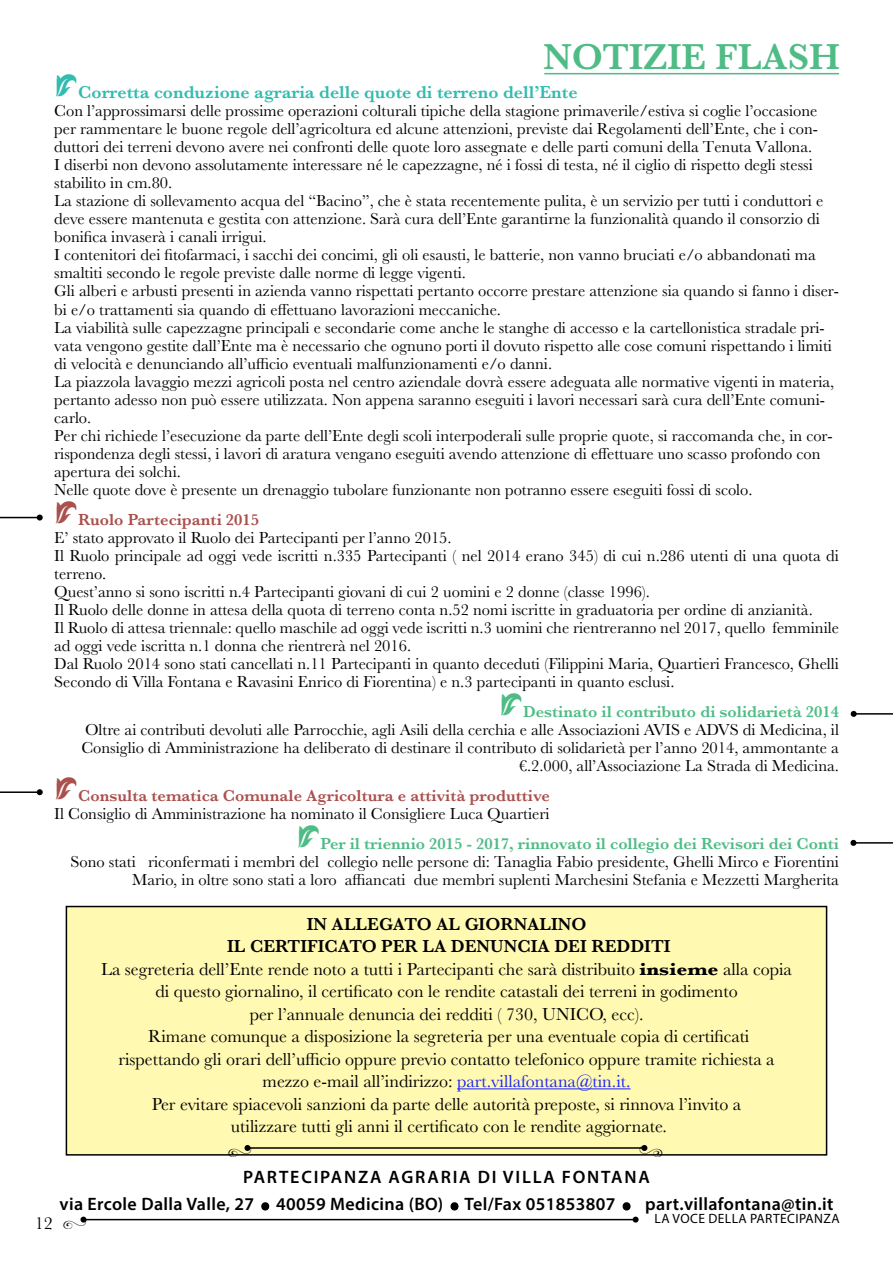
<style>
.page{position:relative;width:893px;height:1263px;background:#fff}
.page>*{position:absolute;margin:0;border:0;box-sizing:border-box;transform-origin:0 0}
.t1{font:600 52.5px "Myriad Pro";color:#000}
.t2{font:600 37.5px "Baskerville";color:#4fbc86}
.t3{font:37.5px "Type Embellishments One Let Plain";color:#aa504d}
.t4{font:37.5px "Type Embellishments One Let Plain";color:#4fbc86}
.t5{font:18px "Baskerville";color:#000}
.t6{font:600 18px "Baskerville";color:#000}
.t7{font:600 18px "Myriad Pro";letter-spacing:.02em;color:#000}
.t8{font:600 18px/27px "Myriad Pro";letter-spacing:.1em;color:#000}
.t9{font:600 18px "Baskerville";color:#31bcaf}
.t10{font:16.5px/18px "Baskerville";color:#000}
.t11{font:600 16.5px "Baskerville";color:#4fbc86}
.t12{font:600 16.5px "Baskerville";color:#aa504d}
.t13{font:16.5px "Nymphette";color:#000}
.t14{font:13.5px "Myriad Pro";letter-spacing:.03em;color:#000}
.s1{font-family:"Type Embellishments One Let Plain";font-weight:400;font-size:37.5px}
.s2{font-weight:700}
.s3{color:#1922fb}
</style>
<div class="page">
<hr style="left:83px;top:1219px;width:553px;height:1px;background:#000">
<svg style="left:80px;top:1216px;width:6px;height:6px"></svg>
<svg style="left:633px;top:1216px;width:6px;height:6px"></svg>
<div style="left:66px;top:906px;width:761px;height:249px;background:#fff9b2"></div>
<div style="left:66px;top:906px;width:761px;height:249px;border:2px solid #000"></div>
<hr style="left:854px;top:713px;width:39px;height:2px;background:#000">
<svg style="left:851px;top:711px;width:6px;height:6px"></svg>
<hr style="left:247px;top:1147px;width:397px;height:2px;background:#000">
<svg style="left:244px;top:1145px;width:6px;height:6px"></svg>
<hr style="left:0;top:517px;width:40px;height:1px;background:#000">
<svg style="left:37px;top:514px;width:6px;height:6px"></svg>
<hr style="left:544px;top:73px;width:295px;height:1px;background:#4fbc86">
<hr style="left:457px;top:1088px;width:174px;height:1px;background:#1922fb">
<hr style="left:0;top:791px;width:40px;height:2px;background:#000">
<svg style="left:37px;top:789px;width:6px;height:6px"></svg>
<hr style="left:853px;top:842px;width:40px;height:2px;background:#000">
<svg style="left:850px;top:840px;width:6px;height:6px"></svg>
<svg style="left:640px;top:1145px;width:22px;height:11px"></svg>
<h2 class="t2" style="left:543px;top:30px;width:219px">notizie flas</h2>
<h2 class="t2" style="left:809px;top:30px;width:32px">h</h2>
<p class="t9" style="left:54px;top:80px;width:525px"><span class="s1">D</span>Corretta conduzione agraria delle quote di terreno dell’Ente</p>
<p class="t10" style="left:54px;top:102px;width:786px">Con l’approssimarsi delle prossime operazioni colturali tipiche della stagione primaverile/estiva si coglie l’occasione per rammentare le buone regole dell’agricoltura ed alcune attenzioni, previste dai Regolamenti dell’Ente, che i con&shy;duttori dei terreni devono avere nei confronti delle quote loro assegnate e delle parti comuni della Tenuta Vallona.<br>I diserbi non devono assolutamente interessare né le capezzagne, né i fossi di testa, né il ciglio di rispetto degli stessi stabilito in cm.80.<br>La stazione di sollevamento acqua del “Bacino”, che è stata recentemente pulita, è un servizio per tutti i conduttori e deve essere mantenuta e gestita con attenzione. Sarà cura dell’Ente garantirne la funzionalità quando il consorzio di bonifica invaserà i canali irrigui.<br>I contenitori dei fitofarmaci, i sacchi dei concimi, gli oli esausti, le batterie, non vanno bruciati e/o abbandonati ma smaltiti secondo le regole previste dalle norme di legge vigenti.<br>Gli alberi e arbusti presenti in azienda vanno rispettati pertanto occorre prestare attenzione sia quando si fanno i diser&shy;bi e/o trattamenti sia quando di effettuano lavorazioni meccaniche.<br>La viabilità sulle capezzagne principali e secondarie come anche le stanghe di accesso e la cartellonistica stradale pri&shy;vata vengono gestite dall’Ente ma è necessario che ognuno porti il dovuto rispetto alle cose comuni rispettando i limiti di velocità e denunciando all’ufficio eventuali malfunzionamenti e/o danni.<br>La piazzola lavaggio mezzi agricoli posta nel centro aziendale dovrà essere adeguata alle normative vigenti in materia, pertanto adesso non può essere utilizzata. Non appena saranno eseguiti i lavori necessari sarà cura dell’Ente comuni&shy;carlo.<br>Per chi richiede l’esecuzione da parte dell’Ente degli scoli interpoderali sulle proprie quote, si raccomanda che, in cor&shy;rispondenza degli stessi, i lavori di aratura vengano eseguiti avendo attenzione di effettuare uno scasso profondo con apertura dei solchi.<br>Nelle quote dove è presente un drenaggio tubolare funzionante non potranno essere eseguiti fossi di scolo.</p>
<h2 class="t3" style="left:54px;top:497px;width:26px">D</h2>
<p class="t12" style="left:78px;top:508px;width:182px">Ruolo Partecipanti 2015</p>
<p class="t10" style="left:54px;top:528px;width:786px">E’ stato approvato il Ruolo dei Partecipanti per l’anno 2015.<br>Il Ruolo principale ad oggi vede iscritti n.335 Partecipanti ( nel 2014 erano 345) di cui n.286 utenti di una quota di terreno.<br>Quest’anno si sono iscritti n.4 Partecipanti giovani di cui 2 uomini e 2 donne (classe 1996).<br>Il Ruolo delle donne in attesa della quota di terreno conta n.52 nomi iscritte in graduatoria per ordine di anzianità.<br>Il Ruolo di attesa triennale: quello maschile ad oggi vede iscritti n.3 uomini che rientreranno nel 2017, quello femminile ad oggi vede iscritta n.1 donna che rientrerà nel 2016.<br>Dal Ruolo 2014 sono stati cancellati n.11 Partecipanti in quanto deceduti (Filippini Maria, Quartieri Francesco, Ghelli Secondo di Villa Fontana e Ravasini Enrico di Fiorentina) e n.3 partecipanti in quanto esclusi.</p>
<h2 class="t4" style="left:499px;top:689px;width:26px">D</h2>
<p class="t11" style="left:523px;top:700px;width:317px">Destinato il contributo di solidarietà 2014</p>
<p class="t10" style="left:81px;top:720px;width:759px;text-align:right">Oltre ai contributi devoluti alle Parrocchie, agli Asili della cerchia e alle Associazioni AVIS e ADVS di Medicina, il<br>Consiglio di Amministrazione ha deliberato di destinare il contributo di solidarietà per l’anno 2014, ammontante a €.2.000, all’Associazione La Strada di Medicina.</p>
<h2 class="t3" style="left:54px;top:773px;width:26px">D</h2>
<p class="t12" style="left:78px;top:784px;width:473px">Consulta tematica Comunale Agricoltura e attività produttive</p>
<p class="t10" style="left:54px;top:804px;width:497px">Il Consiglio di Amministrazione ha nominato il Consigliere Luca Quartieri</p>
<h2 class="t4" style="left:296px;top:821px;width:26px">D</h2>
<p class="t11" style="left:320px;top:832px;width:520px">Per il triennio 2015 - 2017, rinnovato il collegio dei Revisori dei Conti</p>
<p class="t10" style="left:71px;top:852px;width:770px;text-align:right">Sono stati riconfermati i membri del collegio nelle persone di: Tanaglia Fabio presidente, Ghelli Mirco e Fiorentini<br>Mario, in oltre sono stati a loro affiancati due membri suplenti Marchesini Stefania e Mezzetti Margherita</p>
<p class="t6" style="left:307px;top:911px;width:266px">IN ALLEGATO AL GIORNALINO</p>
<p class="t6" style="left:227px;top:933px;width:445px">IL CERTIFICATO PER LA DENUNCIA DEI REDDITI</p>
<p class="t5" style="left:101px;top:957px;width:692px">La segreteria dell’Ente rende noto a tutti i Partecipanti che sarà distribuito <span class="s2">insieme</span> alla copia</p>
<p class="t5" style="left:155px;top:980px;width:584px">di questo giornalino, il certificato con le rendite catastali dei terreni in godimento</p>
<p class="t5" style="left:250px;top:1002px;width:395px">per l’annuale denuncia dei redditi ( 730, UNICO, ecc).</p>
<p class="t5" style="left:148px;top:1025px;width:603px">Rimane comunque a disposizione la segreteria per una eventuale copia di certificati</p>
<p class="t5" style="left:118px;top:1047px;width:658px">rispettando gli orari dell’ufficio oppure previo contatto telefonico oppure tramite richiesta a</p>
<p class="t5" style="left:263px;top:1070px;width:369px">mezzo e-mail all’indirizzo: <span class="s3">part.villafontana@tin.it.</span></p>
<p class="t5" style="left:152px;top:1092px;width:591px">Per evitare spiacevoli sanzioni da parte delle autorità preposte, si rinnova l’invito a</p>
<p class="t5" style="left:231px;top:1115px;width:437px">utilizzare tutti gli anni il certificato con le rendite aggiornate.</p>
<p class="t5" style="left:35px;top:1212px;width:20px">12</p>
<p class="t13" style="left:228px;top:1142px;width:25px">A</p>
<p class="t8" style="left:60px;top:1163px;width:592px;text-indent:184px">Partecipanza Agraria di Villa Fontana via Ercole Dalla Valle, 27</p>
<h1 class="t1" style="left:259px;top:1159px;width:14px">.</h1>
<p class="t7" style="left:276px;top:1192px;width:169px">40059 Medicina (BO)</p>
<h1 class="t1" style="left:448px;top:1159px;width:14px">.</h1>
<p class="t7" style="left:465px;top:1192px;width:152px">Tel/Fax 051853807</p>
<h1 class="t1" style="left:620px;top:1159px;width:14px">.</h1>
<p class="t7" style="left:645px;top:1192px;width:190px">part.villafontana@tin.it</p>
<p class="t13" style="left:63px;top:1214px;width:25px">A</p>
<p class="t14" style="left:655px;top:1210px;width:187px">LA VOCE DELLA PARTECIPANZA</p>
</div>
